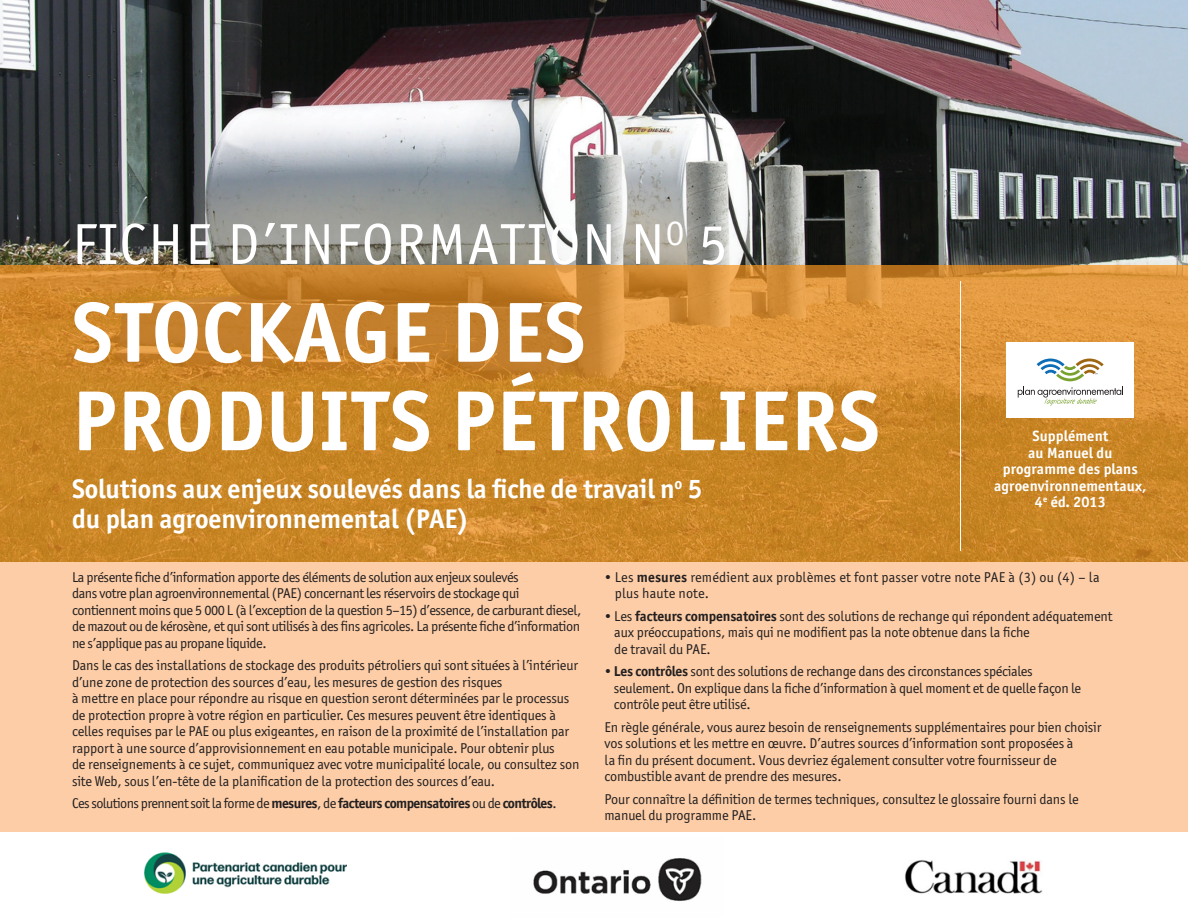
<style>
.page{position:relative;width:1188px;height:918px;background:#fff}
.page>*{position:absolute;margin:0;border:0;box-sizing:border-box;transform-origin:0 0}
.t1{font:700 85.5px/88.5px "Officina Sans ITC Pro";letter-spacing:.01em;color:#fff}
.t2{font:57.9px "Officina Sans ITC Pro";letter-spacing:.03em;color:#fff}
.t3{font:700 27px/30px "Officina Sans ITC Pro";letter-spacing:-.005em;color:#fff}
.t4{font:700 15px/16.5px "Officina Sans ITC Pro";letter-spacing:.01em;color:#fff;text-align:center}
.t5{font:14.25px/16.5px "Officina Sans ITC Pro";letter-spacing:-.01em;color:#231f20}
.t6{font:14.25px/16.5px "Officina Sans ITC Pro";letter-spacing:-.03em;color:#231f20}
.t7{font:14.25px/16.5px "Officina Sans ITC Pro";letter-spacing:.01em;color:#231f20}
.t8{font:14.25px "Officina Sans ITC Pro";letter-spacing:-.04em;color:#231f20}
.s1{font-weight:700}
</style>
<div class="page">
<img style="left:0;top:0;width:1188px;height:266px">
<svg style="left:0;top:266px;width:1188px;height:296px;background:#cc872b"></svg>
<div style="left:0;top:562px;width:1188px;height:270px;background:#fccda6"></div>
<hr style="left:960px;top:281px;width:1px;height:270px;background:#fff">
<div style="left:1007px;top:342px;width:127px;height:76px;background:#fff"></div>
<svg style="left:1018px;top:359px;width:105px;height:47px"></svg>
<img style="left:145px;top:852px;width:897px;height:49px">
<h2 class="t2" style="left:72px;top:210px;width:657px">FICHE D’INFORMATION N<sup>O</sup> 5</h2>
<h1 class="t1" style="left:72px;top:288px;width:810px">STOCKAGE DES<br>PRODUITS PÉTROLIERS</h1>
<h3 class="t3" style="left:72px;top:474px;width:632px">Solutions aux enjeux soulevés dans la fiche de travail n<sup>o</sup> 5 du plan agroenvironnemental (PAE)</h3>
<p class="t6" style="left:72px;top:569px;width:511px">La présente fiche d’information apporte des éléments de solution aux enjeux soulevés<br>dans votre plan agroenvironnemental (PAE) concernant les réservoirs de stockage qui contiennent moins que 5 000 L (à l’exception de la question 5–15) d’essence, de carburant diesel, de mazout ou de kérosène, et qui sont utilisés à des fins agricoles. La présente fiche d’information ne s’applique pas au propane liquide.</p>
<p class="t5" style="left:72px;top:657px;width:509px">Dans le cas des installations de stockage des produits pétroliers qui sont situées à l’intérieur d’une zone de protection des sources d’eau, les mesures de gestion des risques<br>à mettre en place pour répondre au risque en question seront déterminées par le processus de protection propre à votre région en particulier. Ces mesures peuvent être identiques à celles requises par le PAE ou plus exigeantes, en raison de la proximité de l’installation par rapport à une source d’approvisionnement en eau potable municipale. Pour obtenir plus<br>de renseignements à ce sujet, communiquez avec votre municipalité locale, ou consultez son site Web, sous l’en-tête de la planification de la protection des sources d’eau.</p>
<p class="t8" style="left:72px;top:795px;width:486px">Ces solutions prennent soit la forme de <span class="s1">mesures</span>, de <span class="s1">facteurs compensatoires</span> ou de <span class="s1">contrôles</span>.</p>
<p class="t4" style="left:994px;top:428px;width:154px">Supplément<br>au Manuel du programme des plans agroenvironnementaux,<br>4<sup>e</sup> éd. 2013</p>
<p class="t7" style="left:615px;top:569px;width:486px;text-indent:-10px">• Les <span class="s1">mesures</span> remédient aux problèmes et font passer votre note PAE à (3) ou (4) – la plus haute note.</p>
<p class="t5" style="left:614px;top:608px;width:500px;text-indent:-10px">• Les <span class="s1">facteurs compensatoires</span> sont des solutions de rechange qui répondent adéquatement aux préoccupations, mais qui ne modifient pas la note obtenue dans la fiche<br>de travail du PAE.</p>
<p class="t5" style="left:614px;top:663px;width:469px;text-indent:-9px">• <span class="s1">Les contrôles</span> sont des solutions de rechange dans des circonstances spéciales seulement. On explique dans la fiche d’information à quel moment et de quelle façon le contrôle peut être utilisé.</p>
<p class="t5" style="left:604px;top:719px;width:499px">En règle générale, vous aurez besoin de renseignements supplémentaires pour bien choisir vos solutions et les mettre en œuvre. D’autres sources d’information sont proposées à<br>la fin du présent document. Vous devriez également consulter votre fournisseur de combustible avant de prendre des mesures.</p>
<p class="t5" style="left:604px;top:791px;width:476px">Pour connaître la définition de termes techniques, consultez le glossaire fourni dans le manuel du programme PAE.</p>
</div>
